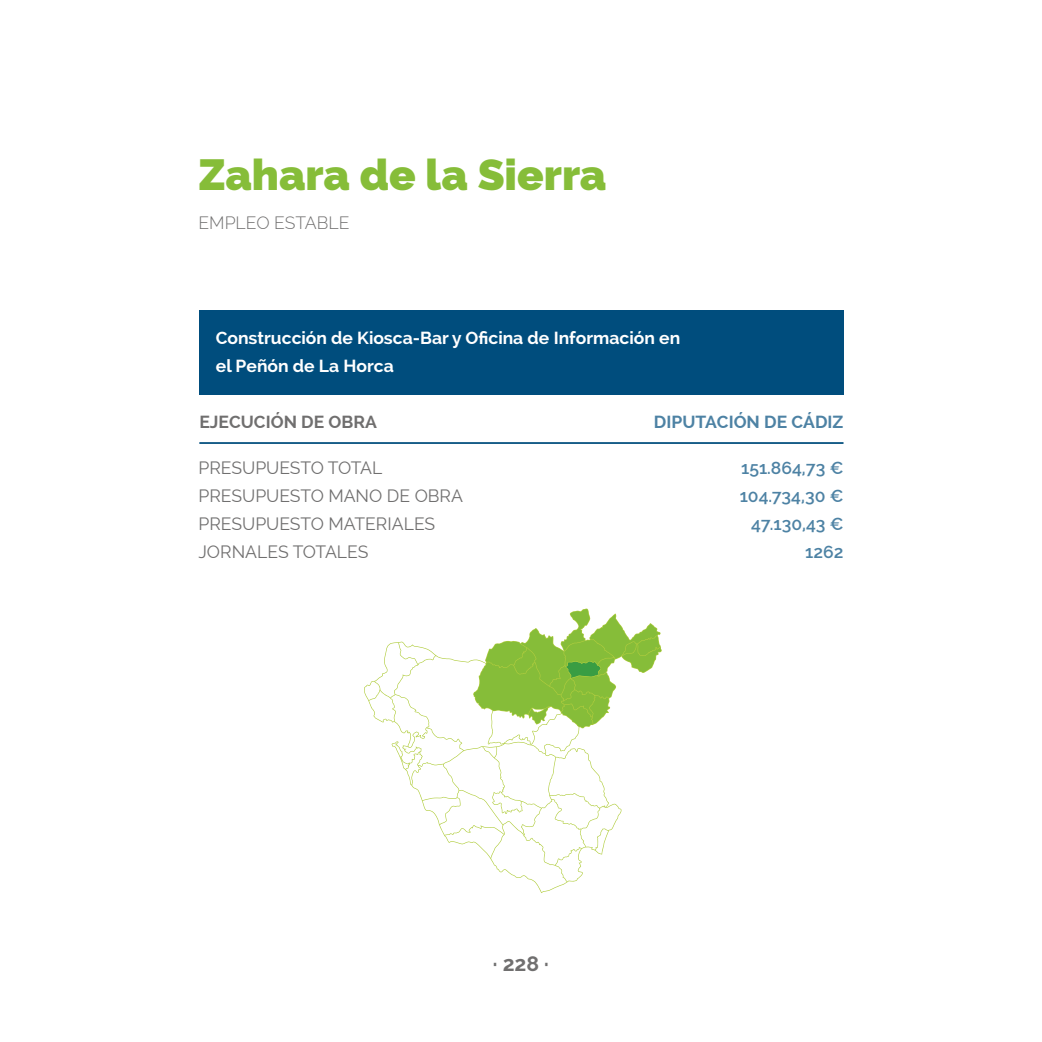
<style>
.page{position:relative;width:1042px;height:1042px;background:#fff}
.page>*{position:absolute;margin:0;border:0;box-sizing:border-box;transform-origin:0 0}
.t1{font:800 43.75px "Raleway";color:#86bd39}
.t2{font:700 21px "Raleway";color:#706f6f}
.t3{font:17.5px/28px "Raleway";color:#706f6f}
.t4{font:700 17.5px/28px "Raleway";color:#fff}
.t5{font:600 17.5px/28px "Raleway";color:#4d82a4;text-align:right}
.t6{font:700 17.5px "Raleway";color:#4d82a4}
.t7{font:700 17.5px "Raleway";color:#706f6f}
.t8{font:300 17.5px "Raleway";color:#706f6f}
</style>
<div class="page">
<div style="left:199px;top:310px;width:644px;height:85px;background:#004d7d"></div>
<hr style="left:199px;top:442px;width:644px;height:2px;background:#004d7d">
<svg style="left:364px;top:609px;width:297px;height:283px"></svg>
<h1 class="t1" style="left:198px;top:149px;width:409px">Zahara de la Sierra</h1>
<p class="t8" style="left:198px;top:213px;width:152px">EMPLEO ESTABLE</p>
<p class="t4" style="left:216px;top:324px;width:466px">Construcción de Kiosca-Bar y Oficina de Información en el Peñón de La Horca</p>
<p class="t6" style="left:654px;top:411px;width:191px">DIPUTACIÓN DE CÁDIZ</p>
<p class="t7" style="left:199px;top:411px;width:179px">EJECUCIÓN DE OBRA</p>
<p class="t3" style="left:198px;top:454px;width:266px">PRESUPUESTO TOTAL<br>PRESUPUESTO MANO DE OBRA<br>PRESUPUESTO MATERIALES<br>JORNALES TOTALES</p>
<p class="t2" style="left:493px;top:952px;width:58px">· 228 ·</p>
<p class="t5" style="left:740px;top:454px;width:105px">151.864,73 €<br>104.734,30 €<br>47.130,43 €<br>1262</p>
</div>
